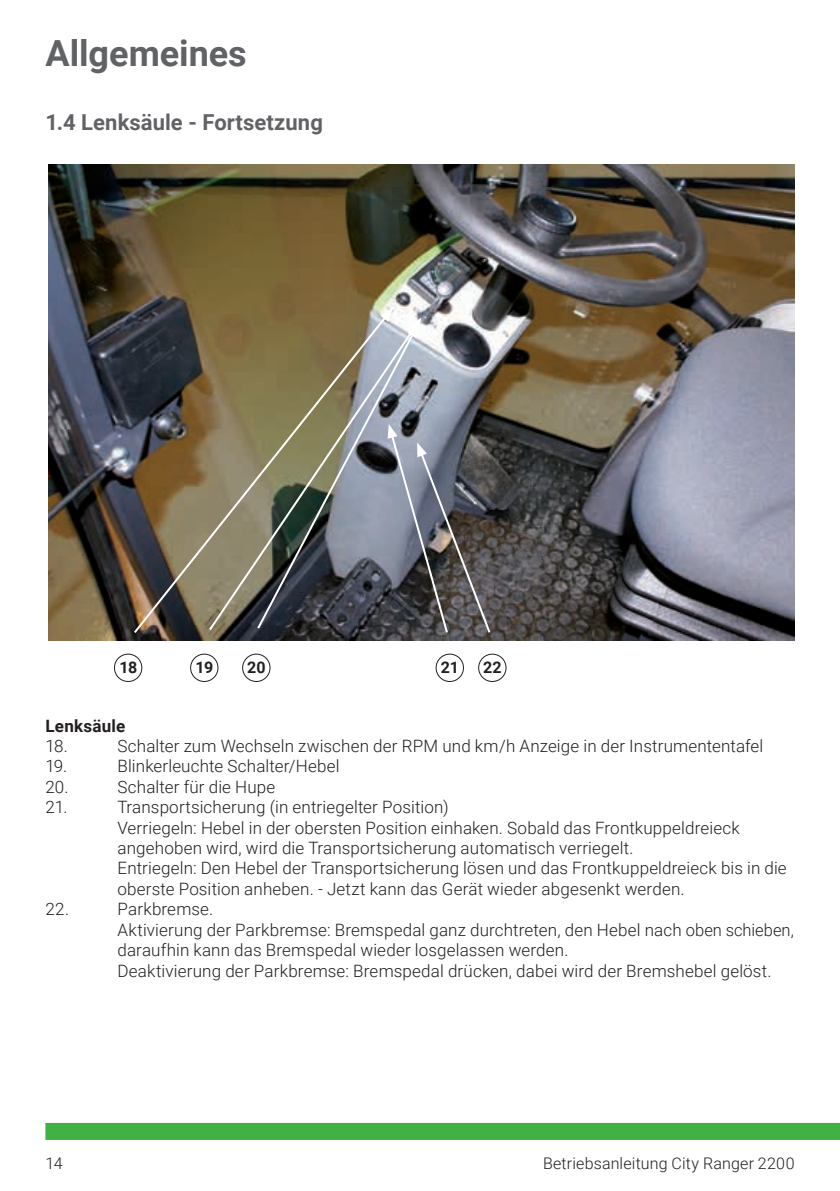
<style>
.page{position:relative;width:840px;height:1191px;background:#fff}
.page>*{position:absolute;margin:0;border:0;box-sizing:border-box;transform-origin:0 0}
.t1{font:700 36px "Roboto";color:#616265}
.t2{font:700 22px "Roboto";letter-spacing:.005em;color:#616265}
.t3{font:300 17px/20.4px "Roboto";letter-spacing:.01em;color:#231f20}
.t4{font:700 17px "Roboto";letter-spacing:.015em;color:#231f20}
.t5{font:300 16px "Roboto";letter-spacing:.01em;color:#231f20}
.t6{font:700 16px "Roboto";letter-spacing:-.01em;color:#231f20}
</style>
<div class="page">
<div style="left:45px;top:1123px;width:794px;height:17px;background:#40b143"></div>
<div style="left:190px;top:653px;width:28px;height:29px;border:1px solid #231f20;border-radius:50%"></div>
<div style="left:242px;top:653px;width:28px;height:29px;border:1px solid #231f20;border-radius:50%"></div>
<div style="left:435px;top:653px;width:28px;height:29px;border:1px solid #231f20;border-radius:50%"></div>
<img style="left:48px;top:164px;width:746px;height:477px">
<svg style="left:132px;top:313px;width:257px;height:322px;background:#5e5444"></svg>
<svg style="left:380px;top:308px;width:13px;height:14px"></svg>
<div style="left:478px;top:653px;width:28px;height:29px;border:1px solid #231f20;border-radius:50%"></div>
<div style="left:114px;top:653px;width:28px;height:29px;border:1px solid #231f20;border-radius:50%"></div>
<svg style="left:387px;top:424px;width:105px;height:211px;background:#5d5d61"></svg>
<svg style="left:207px;top:324px;width:211px;height:308px;background:#78766a"></svg>
<svg style="left:407px;top:317px;width:14px;height:21px"></svg>
<h1 class="t1" style="left:45px;top:28px;width:203px">Allgemeines</h1>
<p class="t2" style="left:45px;top:107px;width:279px">1.4 Lenksäule - Fortsetzung</p>
<p class="t6" style="left:119px;top:656px;width:19px">18</p>
<p class="t6" style="left:195px;top:656px;width:19px">19</p>
<p class="t6" style="left:247px;top:656px;width:20px">20</p>
<p class="t6" style="left:440px;top:656px;width:20px">21</p>
<p class="t6" style="left:483px;top:656px;width:20px">22</p>
<p class="t4" style="left:45px;top:713px;width:81px">Lenksäule</p>
<p class="t3" style="left:45px;top:735px;width:24px">18.</p>
<p class="t3" style="left:117px;top:735px;width:647px">Schalter zum Wechseln zwischen der RPM und km/h Anzeige in der Instrumententafel</p>
<p class="t3" style="left:45px;top:755px;width:23px">19.</p>
<p class="t3" style="left:117px;top:755px;width:223px">Blinkerleuchte Schalter/Hebel</p>
<p class="t3" style="left:45px;top:776px;width:25px">20.</p>
<p class="t3" style="left:117px;top:776px;width:159px">Schalter für die Hupe</p>
<p class="t3" style="left:45px;top:796px;width:24px">21.</p>
<p class="t3" style="left:117px;top:796px;width:670px">Transportsicherung (in entriegelter Position)<br>Verriegeln: Hebel in der obersten Position einhaken. Sobald das Frontkuppeldreieck angehoben wird, wird die Transportsicherung automatisch verriegelt.<br>Entriegeln: Den Hebel der Transportsicherung lösen und das Frontkuppeldreieck bis in die oberste Position anheben. - Jetzt kann das Gerät wieder abgesenkt werden.</p>
<p class="t3" style="left:45px;top:898px;width:25px">22.</p>
<p class="t3" style="left:117px;top:898px;width:677px">Parkbremse.<br>Aktivierung der Parkbremse: Bremspedal ganz durchtreten, den Hebel nach oben schieben, daraufhin kann das Bremspedal wieder losgelassen werden.<br>Deaktivierung der Parkbremse: Bremspedal drücken, dabei wird der Bremshebel gelöst.</p>
<p class="t5" style="left:45px;top:1152px;width:19px">14</p>
<p class="t5" style="left:542px;top:1152px;width:253px">Betriebsanleitung City Ranger 2200</p>
</div>
